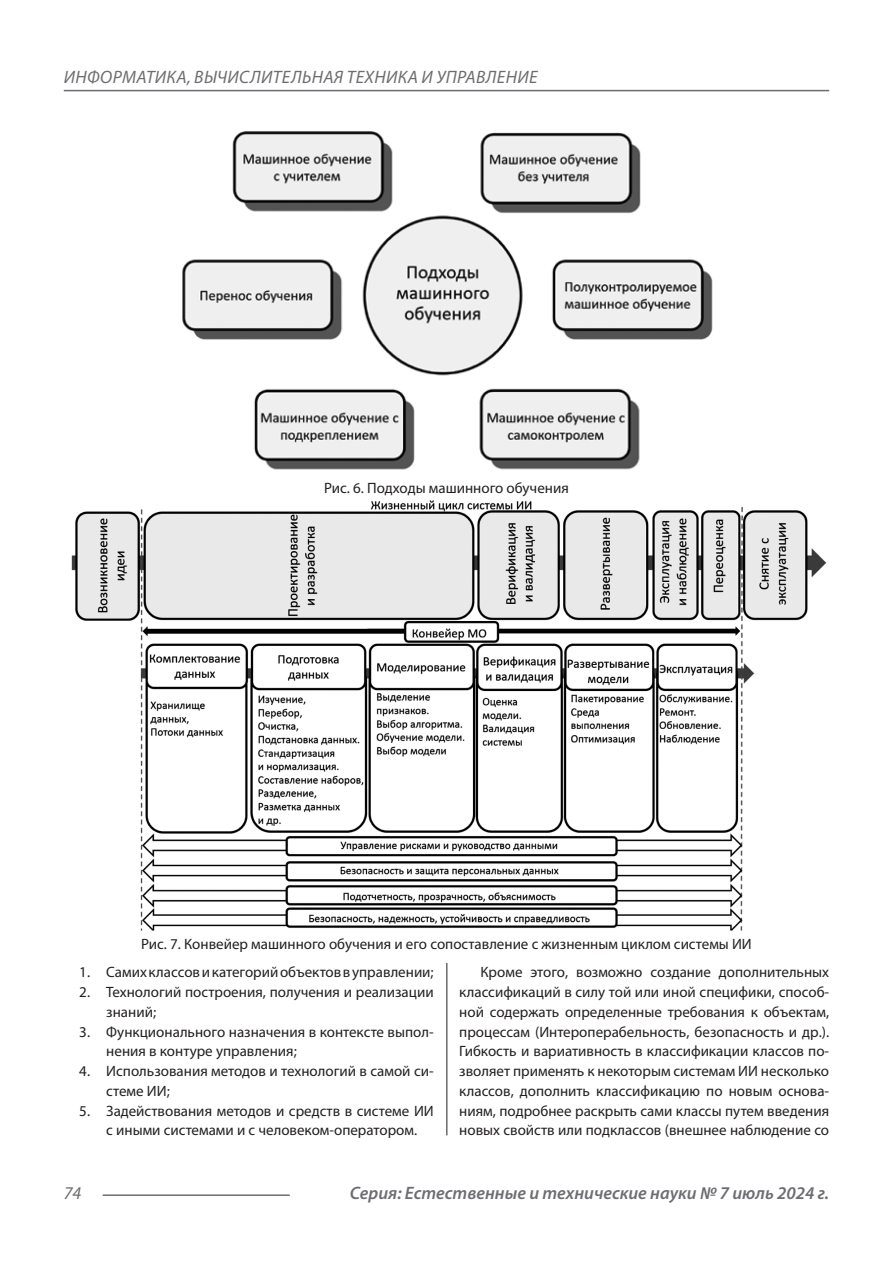
<style>
.page{position:relative;width:893px;height:1263px;background:#fff}
.page>*{position:absolute;margin:0;border:0;box-sizing:border-box;transform-origin:0 0}
.t1{font:italic 600 18px "Myriad Pro";color:#6c6d70}
.t2{font:italic 18px "Myriad Pro";letter-spacing:.02em;color:#6c6d70}
.Статья_текст{font:15px/19.8px "Myriad Pro";color:#231f20}
</style>
<div class="page">
<hr style="left:446px;top:128px;width:1px;height:1007px;background:#231f20">
<hr style="left:103px;top:1194px;width:187px;height:2px;background:#6c6d70">
<hr style="left:64px;top:90px;width:765px;height:1px;background:#6c6d70">
<div style="left:442px;top:949px;width:10px;height:14px;background:#fff"></div>
<div style="left:64px;top:128px;width:765px;height:821px;background:#fff"></div>
<img style="left:182px;top:131px;width:531px;height:339px">
<img style="left:71px;top:500px;width:755px;height:431px">
<p class="t2" style="left:64px;top:66px;width:475px">ИНФОРМАТИКА, ВЫЧИСЛИТЕЛЬНАЯ ТЕХНИКА И УПРАВЛЕНИЕ</p>
<p class="Статья_текст" style="left:324px;top:477px;width:246px">Рис. 6. Подходы машинного обучения</p>
<p class="Статья_текст" style="left:141px;top:934px;width:612px">Рис. 7. Конвейер машинного обучения и его сопоставление с жизненным циклом системы ИИ</p>
<p class="Статья_текст" style="left:79px;top:962px;width:356px">1. Самих классов и категорий объектов в управлении;</p>
<p class="Статья_текст" style="left:106px;top:982px;width:329px;text-indent:-27px">2. Технологий построения, получения и реализации знаний;</p>
<p class="Статья_текст" style="left:106px;top:1021px;width:329px;text-indent:-27px">3. Функционального назначения в контексте выпол&shy;нения в контуре управления;</p>
<p class="Статья_текст" style="left:106px;top:1061px;width:329px;text-indent:-27px">4. Использования методов и технологий в самой си&shy;стеме ИИ;</p>
<p class="Статья_текст" style="left:106px;top:1100px;width:329px;text-indent:-27px">5. Задействования методов и средств в системе ИИ с иными системами и с человеком-оператором.</p>
<p class="Статья_текст" style="left:459px;top:962px;width:371px;text-align:justify;text-indent:21px">Кроме этого, возможно создание дополнительных классификаций в силу той или иной специфики, способ&shy;ной содержать определенные требования к объектам, процессам (Интероперабельность, безопасность и др.).<br>Гибкость и вариативность в классификации классов по&shy;зволяет применять к некоторым системам ИИ несколько классов, дополнить классификацию по новым основа&shy;ниям, подробнее раскрыть сами классы путем введения новых свойств или подклассов (внешнее наблюдение со</p>
<p class="t2" style="left:64px;top:1182px;width:19px">74</p>
<p class="t1" style="left:350px;top:1182px;width:481px">Серия: Естественные и технические науки № 7 июль 2024 г.</p>
</div>
